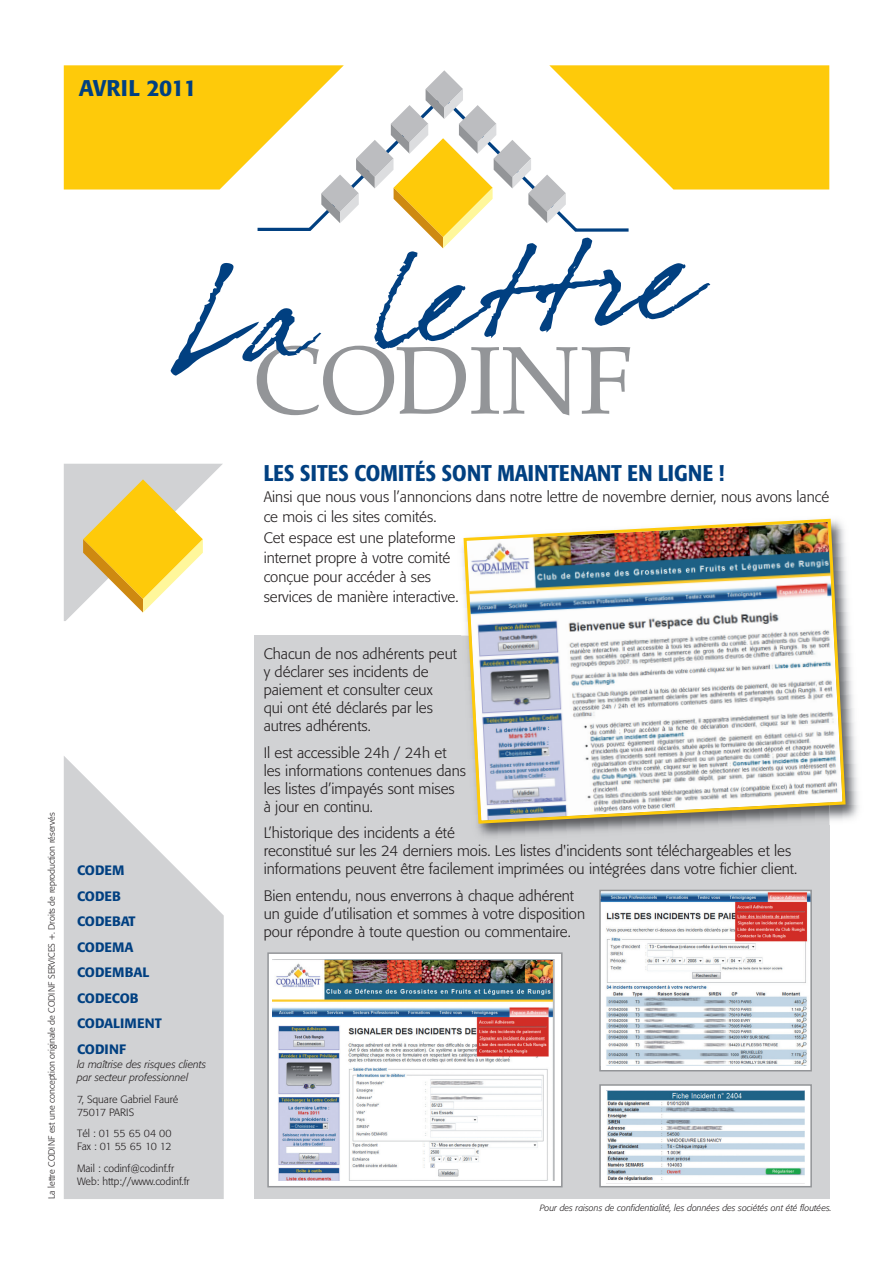
<style>
.page{position:relative;width:893px;height:1263px;background:#fff}
.page>*{position:absolute;margin:0;border:0;box-sizing:border-box;transform-origin:0 0}
.t1{font:500 condensed 22.5px "Formata";color:#014081}
.t2{font:500 22.5px "Formata";letter-spacing:-.02em;color:#014081}
.t3{font:300 15px/18px "Formata";color:#231f20}
.t4{font:500 13.5px/25.5px "Formata";color:#014081}
.t5{font:300 10.5px/13px "Formata";color:#231f20}
.t6{font:italic 300 10.5px/12.9px "Formata";color:#231f20}
.t7{font:300 9px "Formata";color:#231f20}
.t8{font:italic 300 9px "Formata";color:#231f20}
</style>
<div class="page">
<div style="left:254px;top:636px;width:575px;height:563px;background:#d1d2d4"></div>
<div style="left:269px;top:954px;width:292px;height:232px;background:#fff"></div>
<img style="left:272px;top:959px;width:283px;height:221px">
<div style="left:267px;top:952px;width:295px;height:235px;border:2px solid #939598"></div>
<img style="left:456px;top:598px;width:403px;height:222px">
<img style="left:461px;top:636px;width:244px;height:201px">
<img style="left:462px;top:518px;width:385px;height:307px">
<svg style="left:64px;top:65px;width:765px;height:350px"></svg>
<svg style="left:64px;top:756px;width:160px;height:443px;fill:#d1d2d4"></svg>
<svg style="left:64px;top:464px;width:159px;height:157px"></svg>
<svg style="left:602px;top:1087px;width:207px;height:97px;background:#f3f5f8"></svg>
<img style="left:606px;top:1091px;width:198px;height:93px">
<div style="left:599px;top:1084px;width:213px;height:103px;border:2px solid #939598"></div>
<img style="left:602px;top:893px;width:207px;height:173px">
<div style="left:599px;top:890px;width:213px;height:181px;border:2px solid #939598"></div>
<h1 class="t2" style="left:79px;top:78px;width:120px">AVRIL 2011</h1>
<p class="t7" style="left:48px;top:1199px;width:388px;rotate:-90deg">La lettre CODINF est une conception originale de CODINF SERVICES +. Droits de reproduction réservés</p>
<p class="t4" style="left:77px;top:859px;width:86px">CODEM<br>CODEB<br>CODEBAT<br>CODEMA<br>CODEMBAL<br>CODECOB<br>CODALIMENT<br>CODINF</p>
<p class="t6" style="left:77px;top:1059px;width:130px">la maîtrise des risques clients par secteur professionnel</p>
<p class="t5" style="left:77px;top:1093px;width:103px">7, Square Gabriel Fauré<br>75017 PARIS</p>
<p class="t5" style="left:77px;top:1128px;width:96px">Tél : 01 55 65 04 00<br>Fax : 01 55 65 10 12</p>
<p class="t5" style="left:77px;top:1162px;width:114px">Mail : codinf@codinf.fr<br>Web: http://www.codinf.fr</p>
<h1 class="t1" style="left:264px;top:463px;width:462px">LES SITES COMITÉS SONT MAINTENANT EN LIGNE !</h1>
<p class="t3" style="left:264px;top:489px;width:567px;line-height:19.5px">Ainsi que nous vous l’annoncions dans notre lettre de novembre dernier, nous avons lancé ce mois ci les sites comités.</p>
<p class="t3" style="left:264px;top:530px;width:196px;line-height:19.5px">Cet espace est une plateforme internet propre à votre comité conçue pour accéder à ses services de manière interactive.</p>
<p class="t3" style="left:264px;top:646px;width:195px">Chacun de nos adhérents peut y déclarer ses incidents de paiement et consulter ceux<br>qui ont été déclarés par les autres adhérents.</p>
<p class="t3" style="left:264px;top:745px;width:204px">Il est accessible 24h / 24h et les informations contenues dans les listes d’impayés sont mises<br>à jour en continu.</p>
<p class="t3" style="left:264px;top:825px;width:535px">L’historique des incidents a été<br>reconstitué sur les 24 derniers mois. Les listes d'incidents sont téléchargeables et les informations peuvent être facilement imprimées ou intégrées dans votre fichier client.</p>
<p class="t3" style="left:264px;top:888px;width:323px">Bien entendu, nous enverrons à chaque adhérent un guide d’utilisation et sommes à votre disposition pour répondre à toute question ou commentaire.</p>
<p class="t8" style="left:540px;top:1204px;width:293px">Pour des raisons de confidentialité, les données des sociétés ont été floutées.</p>
</div>
